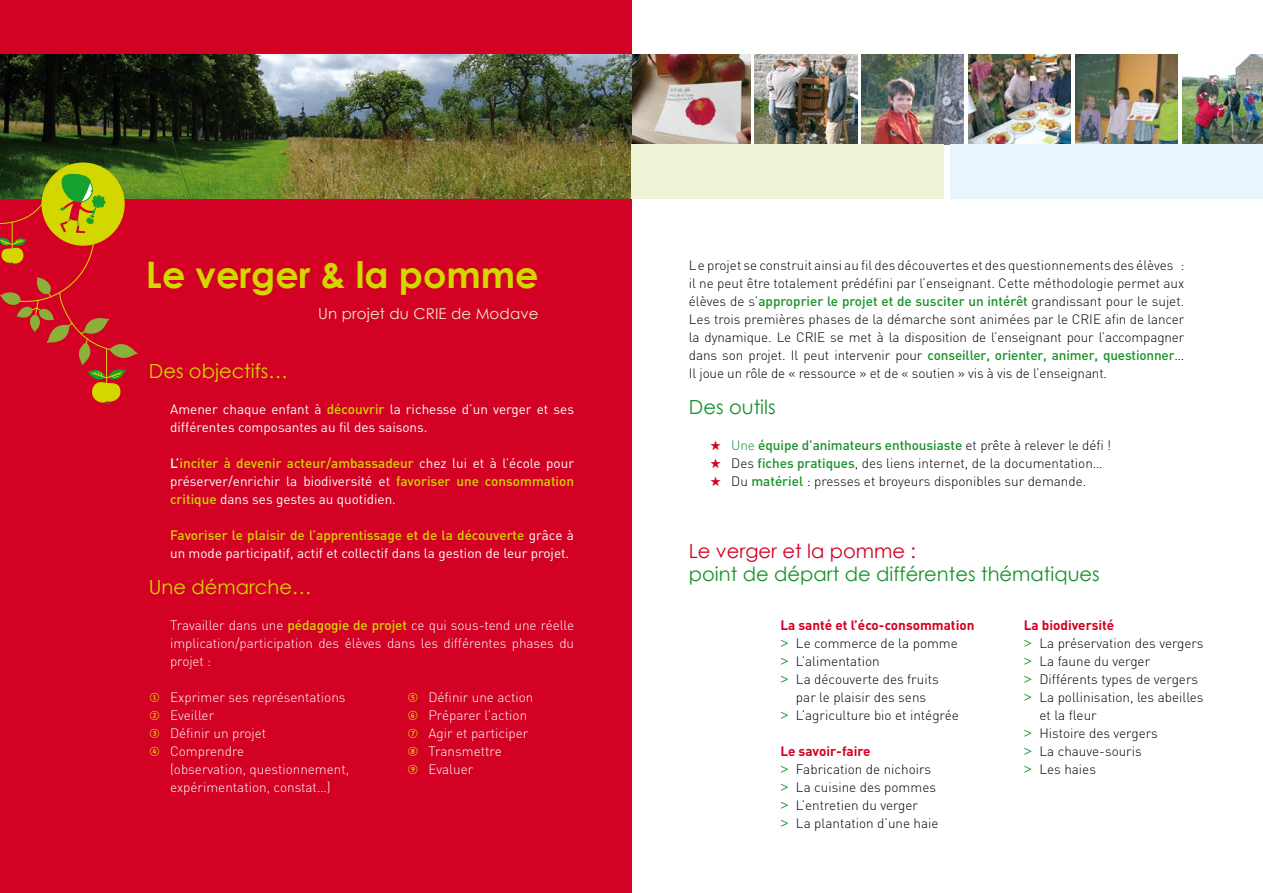
<style>
.page{position:relative;width:1263px;height:893px;background:#fff}
.page>*{position:absolute;margin:0;border:0;box-sizing:border-box;transform-origin:0 0}
.t1{font:700 36.6px "Century Gothic";color:#d4d600}
.t2{font:19.5px "Century Gothic";color:#17912a}
.t3{font:19.5px "Century Gothic";color:#d4d600}
.t4{font:19.5px "Century Gothic";color:#d30123}
.t5{font:15px "Century Gothic";letter-spacing:.01em;color:#ede9cc}
.t6{font:300 13.5px/18px "DIN";color:#000;text-align:justify}
.t7{font:13.5px/18px "DIN";color:#fff}
.t8{font:300 13.5px/18px "DIN";color:#fff}
.t9{font:500 13.5px "DIN";letter-spacing:-.005em;color:#17912a}
.t10{font:700 13.5px "DIN";color:#d30123}
.s1{font-weight:500;color:#d4d600}
.s2{font-weight:500}
.s3{color:#d4d600}
.s4{font-weight:500;color:#17912a}
.s5{color:#d30123}
.s6{font-weight:300}
.s7{font-weight:300;color:#000}
.s8{font-family:"Century Gothic";font-weight:400;color:#17912a}
.s9{font-weight:700;color:#d30123}
</style>
<div class="page">
<div style="left:0;top:0;width:631px;height:893px;background:#d30123"></div>
<img style="left:968px;top:54px;width:102px;height:90px">
<img style="left:631px;top:54px;width:119px;height:90px">
<img style="left:755px;top:54px;width:102px;height:90px">
<img style="left:862px;top:54px;width:102px;height:90px">
<img style="left:1075px;top:54px;width:102px;height:90px">
<img style="left:1182px;top:54px;width:81px;height:90px">
<img style="left:0;top:54px;width:631px;height:144px">
<div style="left:950px;top:144px;width:313px;height:54px;background:#e8f5fc"></div>
<div style="left:631px;top:144px;width:313px;height:54px;background:#eff3d5"></div>
<div style="left:42px;top:162px;width:83px;height:84px;background:#d4d600;border-radius:50%"></div>
<svg style="left:0;top:171px;width:138px;height:234px"></svg>
<h1 class="t1" style="left:146px;top:251px;width:394px">Le verger &amp; la pomme</h1>
<p class="t5" style="left:318px;top:304px;width:222px">Un projet du CRIE de Modave</p>
<h2 class="t3" style="left:149px;top:359px;width:141px">Des objectifs…</h2>
<p class="t7" style="left:170px;top:400px;width:405px">Amener chaque enfant à <span class="s1">découvrir</span> la richesse d’un verger et ses différentes composantes au fil des saisons.</p>
<p class="t7" style="left:170px;top:454px;width:405px;text-align:justify"><span class="s2">L’</span><span class="s1">inciter à devenir acteur/ambassadeur</span> chez lui et à l’école pour préserver/enrichir la biodiversité et <span class="s1">favoriser une consommation critique</span> dans ses gestes au quotidien.</p>
<p class="t7" style="left:170px;top:526px;width:405px"><span class="s1">Favoriser le plaisir de l’apprentissage et de la découverte</span> grâce à un mode participatif, actif et collectif dans la gestion de leur projet.</p>
<h2 class="t3" style="left:149px;top:575px;width:164px">Une démarche…</h2>
<p class="t8" style="left:170px;top:616px;width:405px;text-align:justify">Travailler dans une <span class="s1">pédagogie de projet</span> ce qui sous-tend une réelle implication/participation des élèves dans les différentes phases du projet :</p>
<p class="t8" style="left:170px;top:688px;width:177px">Exprimer ses représentations<br>Eveiller</p>
<p class="t8" style="left:149px;top:724px;width:119px"><span class="s3">✓</span> Définir un projet</p>
<p class="t8" style="left:170px;top:742px;width:181px;text-indent:-21px"><span class="s3">✔</span> Comprendre<br>(observation, questionnement, expérimentation, constat…)</p>
<p class="t8" style="left:428px;top:688px;width:107px">Définir une action<br>Préparer l’action<br>Agir et participer<br>Transmettre<br>Evaluer</p>
<p class="t6" style="left:689px;top:256px;width:497px">Le projet se construit ainsi au fil des découvertes et des questionnements des élèves : il ne peut être totalement prédéfini par l’enseignant. Cette méthodologie permet aux élèves de s’<span class="s4">approprier le projet et de susciter un intérêt</span> grandissant pour le sujet.<br>Les trois premières phases de la démarche sont animées par le CRIE afin de lancer la dynamique. Le CRIE se met à la disposition de l’enseignant pour l’accompagner dans son projet. Il peut intervenir pour <span class="s4">conseiller, orienter, animer, questionner</span>… Il joue un rôle de « ressource » et de « soutien » vis à vis de l’enseignant.</p>
<h2 class="t2" style="left:689px;top:395px;width:88px">Des outils</h2>
<p class="t9" style="left:710px;top:437px;width:403px"><span class="s5">★</span> <span class="s6">Une</span> équipe d’animateurs enthousiaste <span class="s7">et prête à relever le défi !</span></p>
<p class="t6" style="left:710px;top:454px;width:394px"><span class="s5">★</span> Des <span class="s4">fiches pratiques</span>, des liens internet, de la documentation…</p>
<p class="t6" style="left:710px;top:472px;width:378px"><span class="s5">★</span> Du <span class="s4">matériel</span> : presses et broyeurs disponibles sur demande.</p>
<h2 class="t4" style="left:689px;top:539px;width:228px">Le verger et la pomme :</h2>
<h2 class="t2" style="left:689px;top:562px;width:412px">point de départ de différentes thématiques</h2>
<p class="t10" style="left:780px;top:616px;width:196px">La santé et l’éco-consommation</p>
<p class="t6" style="left:780px;top:634px;width:179px"><span class="s8">&gt;</span> Le commerce de la pomme</p>
<p class="t6" style="left:780px;top:652px;width:101px"><span class="s8">&gt;</span> L’alimentation</p>
<p class="t6" style="left:780px;top:670px;width:160px"><span class="s8">&gt;</span> La découverte des fruits</p>
<p class="t6" style="left:796px;top:688px;width:132px">par le plaisir des sens</p>
<p class="t6" style="left:780px;top:706px;width:180px"><span class="s8">&gt;</span> L’agriculture bio et intégrée</p>
<p class="t6" style="left:780px;top:742px;width:160px;text-align:left"><span class="s9">Le savoir-faire<br></span><span class="s8">&gt;</span> Fabrication de nichoirs <span class="s8">&gt;</span> La cuisine des pommes <span class="s8">&gt;</span> L’entretien du verger<br><span class="s8">&gt;</span> La plantation d’une haie</p>
<p class="t10" style="left:1024px;top:616px;width:92px">La biodiversité</p>
<p class="t6" style="left:1024px;top:634px;width:181px"><span class="s8">&gt;</span> La préservation des vergers</p>
<p class="t6" style="left:1024px;top:652px;width:128px"><span class="s8">&gt;</span> La faune du verger</p>
<p class="t6" style="left:1024px;top:670px;width:176px"><span class="s8">&gt;</span> Différents types de vergers</p>
<p class="t6" style="left:1024px;top:688px;width:181px"><span class="s8">&gt;</span> La pollinisation, les abeilles</p>
<p class="t6" style="left:1039px;top:706px;width:59px">et la fleur</p>
<p class="t6" style="left:1024px;top:724px;width:135px"><span class="s8">&gt;</span> Histoire des vergers</p>
<p class="t6" style="left:1024px;top:742px;width:120px"><span class="s8">&gt;</span> La chauve-souris</p>
<p class="t6" style="left:1024px;top:760px;width:74px"><span class="s8">&gt;</span> Les haies</p>
</div>
